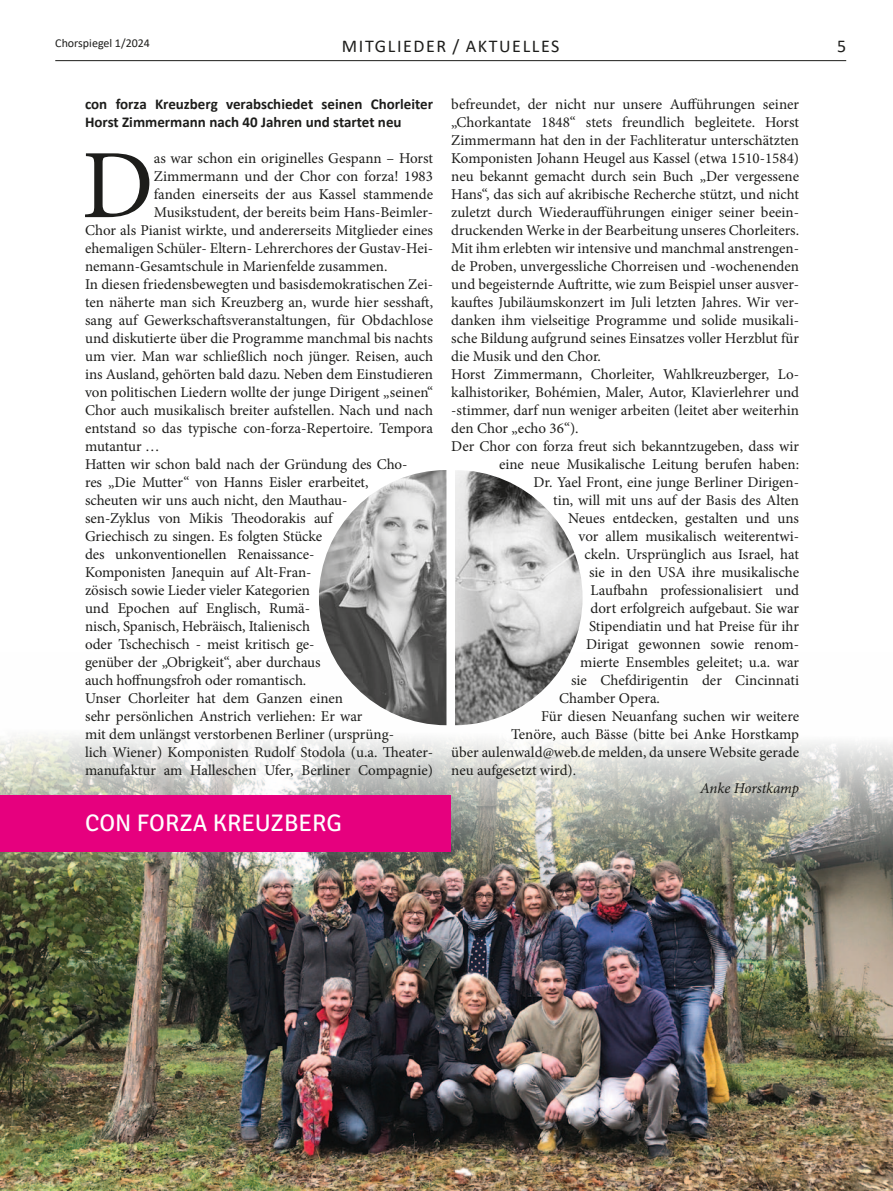
<style>
.page{position:relative;width:893px;height:1191px;background:#fff}
.page>*{position:absolute;margin:0;border:0;box-sizing:border-box;transform-origin:0 0}
.t1{font:98.1px "Minion Pro";color:#1d1d1b}
.t2{font:24px "Signika Negative";color:#fff}
.t3{font:18px "Calibri";letter-spacing:.09em;color:#1d1d1b}
.t4{font:15px/18px "Minion Pro";letter-spacing:-.005em;color:#1d1d1b;text-align:justify}
.t5{font:700 15px/18px "Calibri";color:#1d1d1b}
.t6{font:italic 15px "Minion Pro";letter-spacing:-.01em;color:#1d1d1b}
.t7{font:12px "Calibri";color:#1d1d1b}
</style>
<div class="page">
<img style="left:0;top:653px;width:893px;height:538px">
<hr style="left:55px;top:60px;width:791px;height:1px;background:#1d1d1b">
<div style="left:0;top:795px;width:451px;height:57px;background:#e6007e"></div>
<img style="left:319px;top:470px;width:127px;height:255px">
<img style="left:455px;top:470px;width:128px;height:255px">
<p class="t7" style="left:55px;top:35px;width:96px">Chorspiegel 1/2024</p>
<p class="t3" style="left:342px;top:33px;width:219px">MITGLIEDER / AKTUELLES</p>
<p class="t3" style="left:837px;top:33px;width:11px">5</p>
<p class="t5" style="left:85px;top:95px;width:349px">con forza Kreuzberg verabschiedet seinen Chorleiter<br>Horst Zimmermann nach 40 Jahren und startet neu</p>
<p class="t1" style="left:82px;top:120px;width:74px">D</p>
<p class="t4" style="left:154px;top:149px;width:281px">as war schon ein originelles Gespann – Horst</p>
<p class="t4" style="left:154px;top:167px;width:281px">Zimmermann und der Chor con forza! 1983</p>
<p class="t4" style="left:154px;top:185px;width:281px">fanden einerseits der aus Kassel stammende</p>
<p class="t4" style="left:154px;top:203px;width:281px">Musikstudent, der bereits beim Hans-Beimler-</p>
<p class="t4" style="left:85px;top:221px;width:350px">Chor als Pianist wirkte, und andererseits Mitglieder eines</p>
<p class="t4" style="left:85px;top:239px;width:350px">ehemaligen Schüler- Eltern- Lehrerchores der Gustav-Hei-</p>
<p class="t4" style="left:85px;top:257px;width:304px">nemann-Gesamtschule in Marienfelde zusammen.</p>
<p class="t4" style="left:85px;top:275px;width:350px">In diesen friedensbewegten und basisdemokratischen Zei&shy;ten näherte man sich Kreuzberg an, wurde hier sesshaft, sang auf Gewerkschaftsveranstaltungen, für Obdachlose und diskutierte über die Programme manchmal bis nachts um vier. Man war schließlich noch jünger. Reisen, auch ins Ausland, gehörten bald dazu. Neben dem Einstudieren von politischen Liedern wollte der junge Dirigent „seinen“ Chor auch musikalisch breiter aufstellen. Nach und nach entstand so das typische con-forza-Repertoire. Tempora mutantur …</p>
<p class="t4" style="left:85px;top:455px;width:324px;text-align:left">Hatten wir schon bald nach der Gründung des Cho&shy;res „Die Mutter“ von Hanns Eisler erarbeitet, scheuten wir uns auch nicht, den Mauthau&shy;sen-Zyklus von Mikis Theodorakis auf<br>Griechisch zu singen. Es folgten Stücke<br>des unkonventionellen Renaissance-<br>Komponisten Janequin auf Alt-Fran-<br>zösisch sowie Lieder vieler Kategorien<br>und Epochen auf Englisch, Rumä-<br>nisch, Spanisch, Hebräisch, Italienisch<br>oder Tschechisch - meist kritisch ge-<br>genüber der „Obrigkeit“, aber durchaus<br>auch hoffnungsfroh oder romantisch.</p>
<p class="t4" style="left:85px;top:689px;width:350px;text-align:left">Unser Chorleiter hat dem Ganzen einen<br>sehr persönlichen Anstrich verliehen: Er war<br>mit dem unlängst verstorbenen Berliner (ursprüng-<br>lich Wiener) Komponisten Rudolf Stodola (u.a. Theater&shy;manufaktur am Halleschen Ufer, Berliner Compagnie)</p>
<p class="t2" style="left:85px;top:809px;width:258px">CON FORZA KREUZBERG</p>
<p class="t4" style="left:451px;top:95px;width:349px">befreundet, der nicht nur unsere Aufführungen seiner „Chorkantate 1848“ stets freundlich begleitete. Horst Zimmermann hat den in der Fachliteratur unterschätzten Komponisten Johann Heugel aus Kassel (etwa 1510-1584) neu bekannt gemacht durch sein Buch „Der vergessene Hans“, das sich auf akribische Recherche stützt, und nicht zuletzt durch Wiederaufführungen einiger seiner beein&shy;druckenden Werke in der Bearbeitung unseres Chorleiters.</p>
<p class="t4" style="left:451px;top:239px;width:349px">Mit ihm erlebten wir intensive und manchmal anstrengen&shy;de Proben, unvergessliche Chorreisen und -wochenenden und begeisternde Auftritte, wie zum Beispiel unser ausver&shy;kauftes Jubiläumskonzert im Juli letzten Jahres. Wir ver&shy;danken ihm vielseitige Programme und solide musikali&shy;sche Bildung aufgrund seines Einsatzes voller Herzblut für die Musik und den Chor.</p>
<p class="t4" style="left:451px;top:365px;width:349px">Horst Zimmermann, Chorleiter, Wahlkreuzberger, Lo&shy;kalhistoriker, Bohémien, Maler, Autor, Klavierlehrer und -stimmer, darf nun weniger arbeiten (leitet aber weiterhin den Chor „echo 36“).</p>
<p class="t4" style="left:451px;top:437px;width:349px">Der Chor con forza freut sich bekanntzugeben, dass wir</p>
<p class="t4" style="left:499px;top:455px;width:301px">eine neue Musikalische Leitung berufen haben:</p>
<p class="t4" style="left:534px;top:473px;width:267px">Dr. Yael Front, eine junge Berliner Dirigen-</p>
<p class="t4" style="left:553px;top:491px;width:248px">tin, will mit uns auf der Basis des Alten</p>
<p class="t4" style="left:568px;top:509px;width:233px">Neues entdecken, gestalten und uns</p>
<p class="t4" style="left:579px;top:527px;width:222px">vor allem musikalisch weiterentwi-</p>
<p class="t4" style="left:585px;top:545px;width:216px">ckeln. Ursprünglich aus Israel, hat</p>
<p class="t4" style="left:589px;top:563px;width:211px">sie in den USA ihre musikalische</p>
<p class="t4" style="left:591px;top:581px;width:210px">Laufbahn professionalisiert und</p>
<p class="t4" style="left:591px;top:599px;width:210px">dort erfolgreich aufgebaut. Sie war</p>
<p class="t4" style="left:589px;top:617px;width:211px">Stipendiatin und hat Preise für ihr</p>
<p class="t4" style="left:586px;top:635px;width:215px">Dirigat gewonnen sowie renom-</p>
<p class="t4" style="left:580px;top:653px;width:221px">mierte Ensembles geleitet; u.a. war</p>
<p class="t4" style="left:571px;top:671px;width:230px">sie Chefdirigentin der Cincinnati</p>
<p class="t4" style="left:559px;top:689px;width:102px">Chamber Opera.</p>
<p class="t4" style="left:541px;top:707px;width:259px">Für diesen Neuanfang suchen wir weitere</p>
<p class="t4" style="left:511px;top:725px;width:289px">Tenöre, auch Bässe (bitte bei Anke Horstkamp</p>
<p class="t4" style="left:451px;top:743px;width:349px">über aulenwald@web.de melden, da unsere Website gerade</p>
<p class="t4" style="left:451px;top:761px;width:126px">neu aufgesetzt wird).</p>
<p class="t6" style="left:700px;top:778px;width:101px">Anke Horstkamp</p>
</div>
